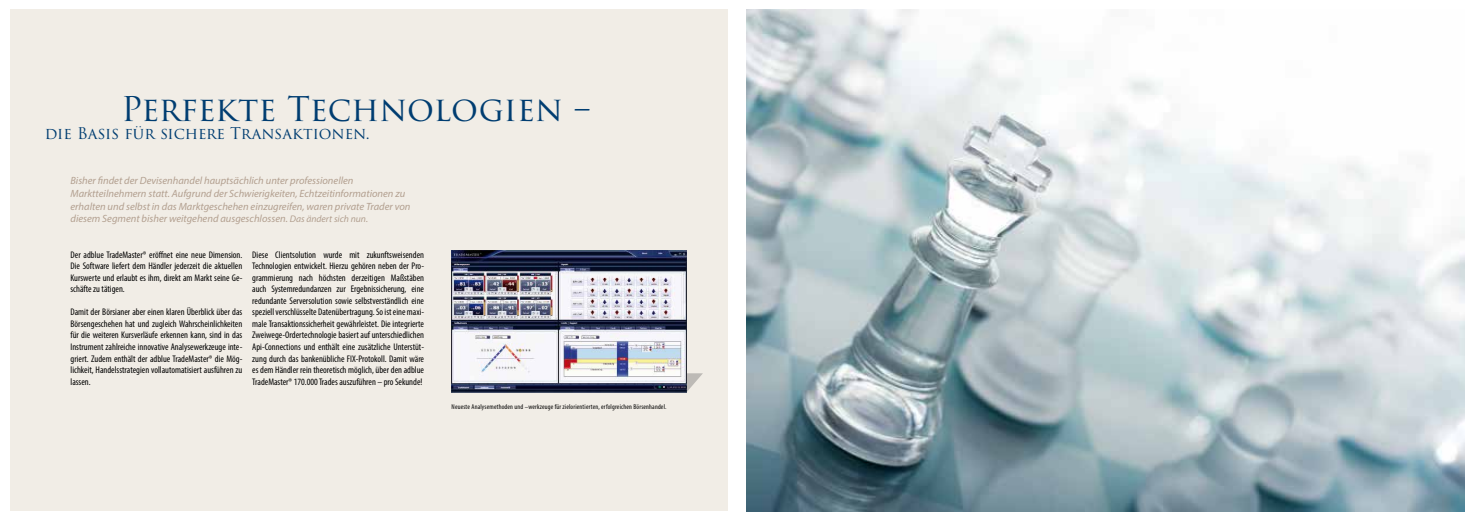
<style>
.page{position:relative;width:1474px;height:521px;background:#fff}
.page>*{position:absolute;margin:0;border:0;box-sizing:border-box;transform-origin:0 0}
.t1{font:33.25px "Trajan Pro 3";letter-spacing:-.005em;color:#003d71}
.t2{font:15.75px "Trajan Pro 3";letter-spacing:-.005em;color:#003d71}
.t3{font:italic 10.5px/12.6px "Myriad Pro";color:#b29f8f}
.t4{font:condensed 9.62px/11.5px "Myriad Pro";color:#000;text-align:justify}
.t5{font:condensed 7px "Myriad Pro";letter-spacing:.025em;color:#000}
.s1{font-size:9.62px}
</style>
<div class="page">
<div style="left:10px;top:10px;width:717px;height:501px;background:#f1ede6"></div>
<img style="left:747px;top:10px;width:716px;height:501px">
<svg style="left:686px;top:373px;width:17px;height:20px"></svg>
<img style="left:451px;top:250px;width:235px;height:143px">
<h1 class="t1" style="left:121px;top:86px;width:471px">Perfekte Technologien –</h1>
<h2 class="t2" style="left:45px;top:123px;width:326px">die Basis für sichere Transaktionen.</h2>
<p class="t3" style="left:70px;top:174px;width:341px">Bisher findet der Devisenhandel hauptsächlich unter professionellen Marktteilnehmern statt. Aufgrund der Schwierigkeiten, Echtzeitinformationen zu erhalten und selbst in das Marktgeschehen einzugreifen, waren private Trader von diesem Segment bisher weitgehend ausgeschlossen. <span class="s1">Das ändert sich nun.</span></p>
<p class="t4" style="left:70px;top:248px;width:173px">Der adblue TradeMaster® eröffnet eine neue Dimension.<br>Die Software liefert dem Händler jederzeit die aktuellen Kurswerte und erlaubt es ihm, direkt am Markt seine Ge&shy;schäfte zu tätigen.</p>
<p class="t4" style="left:70px;top:306px;width:173px">Damit der Börsianer aber einen klaren Überblick über das Börsengeschehen hat und zugleich Wahrscheinlichkeiten für die weiteren Kursverläufe erkennen kann, sind in das Instrument zahlreiche innovative Analysewerkzeuge inte&shy;griert. Zudem enthält der adblue TradeMaster® die Mög&shy;lichkeit, Handelsstrategien vollautomatisiert ausführen zu lassen.</p>
<p class="t4" style="left:252px;top:248px;width:173px">Diese Clientsolution wurde mit zukunftsweisenden Technologien entwickelt. Hierzu gehören neben der Pro&shy;grammierung nach höchsten derzeitigen Maßstäben auch Systemredundanzen zur Ergebnissicherung, eine redundante Serversolution sowie selbstverständlich eine speziell verschlüsselte Datenübertragung. So ist eine maxi&shy;male Transaktionssicherheit gewährleistet. Die integrierte Zweiwege-Ordertechnologie basiert auf unterschiedlichen Api-Connections und enthält eine zusätzliche Unterstüt&shy;zung durch das bankenübliche FIX-Protokoll. Damit wäre es dem Händler rein theoretisch möglich, über den adblue TradeMaster® 170.000 Trades auszuführen – pro Sekunde!</p>
<p class="t5" style="left:451px;top:403px;width:216px">Neueste Analysemethoden und –werkzeuge für zielorientierten, erfolgreichen Börsenhandel.</p>
</div>
